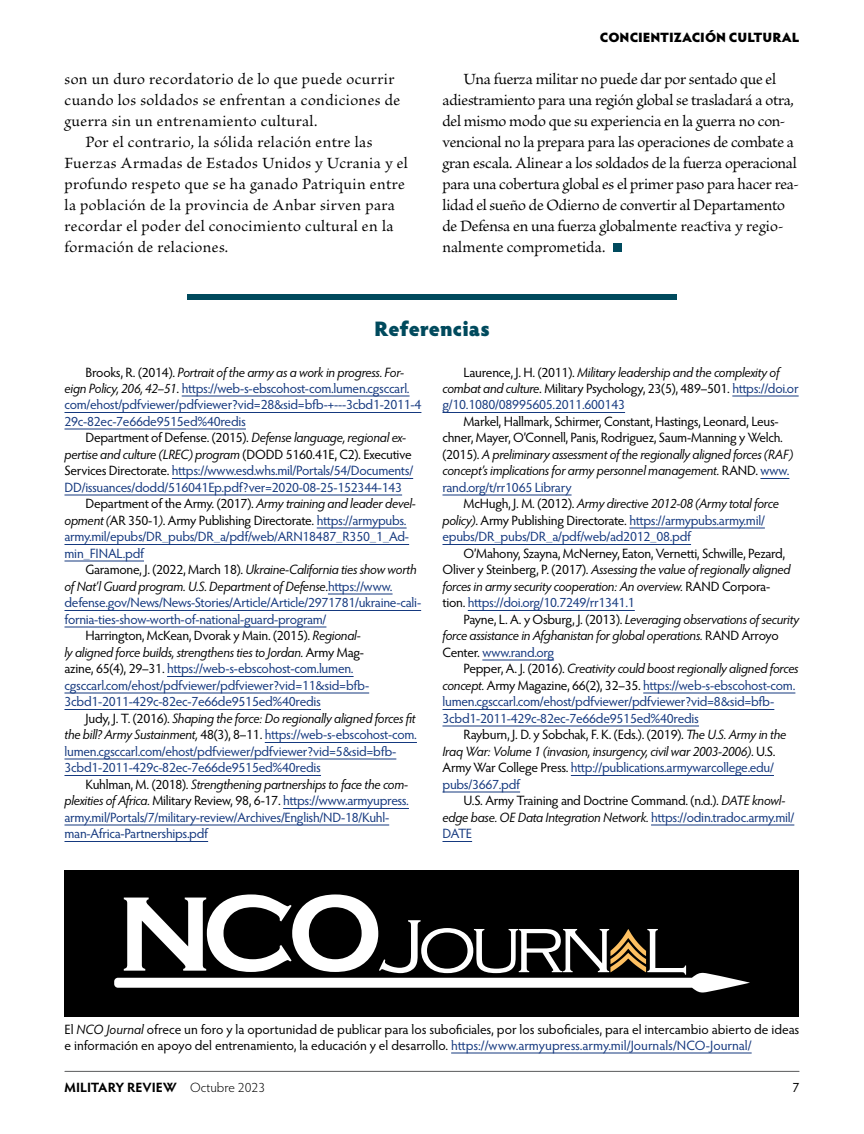
<style>
.page{position:relative;width:864px;height:1134px;background:#fff}
.page>*{position:absolute;margin:0;border:0;box-sizing:border-box;transform-origin:0 0}
.endnote-header{font:900 21px "Hypatia Sans Pro";color:#004a5d}
.body{font:16.5px/21px "Brioso Pro";color:#000}
.body-2{font:16.5px/21px "Brioso Pro";letter-spacing:.025em;color:#000}
.endnote{font:13.5px/16.5px "Hypatia Sans Pro";letter-spacing:-.02em;color:#15397f}
.endnote-2{font:13.5px/16.5px "Hypatia Sans Pro";letter-spacing:-.02em;color:#000}
.endnote-3{font:italic 13.5px/16.5px "Hypatia Sans Pro";letter-spacing:-.02em;color:#000}
.cutline{font:13.5px/16.5px "Hypatia Sans Pro";color:#000}
.t1{font:700 13.5px "Hypatia Sans Pro";letter-spacing:-.005em;color:#000}
.t2{font:900 13.5px "Hypatia Sans Pro";color:#000}
.s1{color:#000}
.s2{font-style:italic;color:#000}
.s3{font-style:italic}
.s4{color:#15397f}
.s5{font-style:normal}
.s6{font-style:normal;color:#15397f}
.s7{font-weight:300}
</style>
<div class="page">
<hr style="left:65px;top:1071px;width:734px;height:1px;background:#58595b">
<div style="left:614px;top:244px;width:8px;height:8px;background:#004a5d"></div>
<div style="left:187px;top:294px;width:490px;height:6px;background:#004a5d"></div>
<hr style="left:182px;top:396px;width:228px;height:1px;background:#15397f">
<hr style="left:64px;top:412px;width:357px;height:1px;background:#15397f">
<hr style="left:64px;top:429px;width:182px;height:1px;background:#15397f">
<hr style="left:172px;top:478px;width:241px;height:1px;background:#15397f">
<hr style="left:64px;top:495px;width:338px;height:1px;background:#15397f">
<hr style="left:317px;top:528px;width:90px;height:1px;background:#15397f">
<hr style="left:64px;top:544px;width:345px;height:1px;background:#15397f">
<hr style="left:64px;top:561px;width:80px;height:1px;background:#15397f">
<hr style="left:328px;top:594px;width:65px;height:1px;background:#15397f">
<hr style="left:64px;top:610px;width:357px;height:1px;background:#15397f">
<hr style="left:64px;top:627px;width:262px;height:1px;background:#15397f">
<hr style="left:167px;top:676px;width:187px;height:1px;background:#15397f">
<hr style="left:64px;top:693px;width:305px;height:1px;background:#15397f">
<hr style="left:64px;top:709px;width:257px;height:1px;background:#15397f">
<hr style="left:265px;top:742px;width:152px;height:1px;background:#15397f">
<hr style="left:64px;top:759px;width:332px;height:1px;background:#15397f">
<hr style="left:64px;top:775px;width:257px;height:1px;background:#15397f">
<hr style="left:283px;top:808px;width:126px;height:1px;background:#15397f">
<hr style="left:64px;top:825px;width:325px;height:1px;background:#15397f">
<hr style="left:64px;top:841px;width:144px;height:1px;background:#15397f">
<hr style="left:732px;top:396px;width:67px;height:1px;background:#15397f">
<hr style="left:442px;top:412px;width:183px;height:1px;background:#15397f">
<svg style="left:760px;top:478px;width:29px;height:1px"></svg>
<hr style="left:442px;top:495px;width:130px;height:1px;background:#15397f">
<hr style="left:629px;top:528px;width:136px;height:1px;background:#15397f">
<hr style="left:442px;top:544px;width:249px;height:1px;background:#15397f">
<hr style="left:468px;top:610px;width:167px;height:1px;background:#15397f">
<hr style="left:482px;top:660px;width:72px;height:1px;background:#15397f">
<hr style="left:643px;top:693px;width:152px;height:1px;background:#15397f">
<hr style="left:442px;top:709px;width:332px;height:1px;background:#15397f">
<hr style="left:442px;top:726px;width:257px;height:1px;background:#15397f">
<hr style="left:571px;top:775px;width:203px;height:1px;background:#15397f">
<hr style="left:442px;top:792px;width:78px;height:1px;background:#15397f">
<hr style="left:651px;top:825px;width:143px;height:1px;background:#15397f">
<hr style="left:442px;top:841px;width:30px;height:1px;background:#15397f">
<div style="left:64px;top:870px;width:736px;height:147px;background:#000"></div>
<svg style="left:114px;top:894px;width:636px;height:99px"></svg>
<hr style="left:451px;top:1053px;width:301px;height:1px;background:#15397f">
<p class="body-2" style="left:64px;top:69px;width:337px">son un duro recordatorio de lo que puede ocurrir cuando los soldados se enfrentan a condiciones de guerra sin un entrenamiento cultural.</p>
<p class="body-2" style="left:64px;top:132px;width:345px;text-indent:21px">Por el contrario, la sólida relación entre las Fuerzas Armadas de Estados Unidos y Ucrania y el profundo respeto que se ha ganado Patriquin entre la población de la provincia de Anbar sirven para recordar el poder del conocimiento cultural en la formación de relaciones.</p>
<p class="t2" style="left:600px;top:27px;width:201px">CONCIENTIZACIÓN CULTURAL</p>
<p class="body" style="left:442px;top:69px;width:358px;text-indent:21px">Una fuerza militar no puede dar por sentado que el adiestramiento para una región global se trasladará a otra, del mismo modo que su experiencia en la guerra no con&shy;vencional no la prepara para las operaciones de combate a gran escala. Alinear a los soldados de la fuerza operacional para una cobertura global es el primer paso para hacer rea&shy;lidad el sueño de Odierno de convertir al Departamento de Defensa en una fuerza globalmente reactiva y regio&shy;nalmente comprometida.</p>
<h3 class="endnote-header" style="left:374px;top:313px;width:117px">Referencias</h3>
<p class="endnote" style="left:64px;top:363px;width:358px;text-indent:21px"><span class="s1">Brooks, R. (2014).</span> <span class="s2">Portrait of the army as a work in progress. For&shy;eign Policy, 206, 42–51</span><span class="s1">.</span> https://web-s-ebscohost-com.lumen.cgsccarl. com/ehost/pdfviewer/pdfviewer?vid=28&amp;sid=bfb-+---3cbd1-2011-4<br>29c-82ec-7e66de9515ed%40redis</p>
<p class="endnote" style="left:65px;top:429px;width:350px;text-indent:21px"><span class="s1">Department of Defense. (2015).</span> <span class="s2">Defense language, regional ex&shy;pertise and culture (LREC) program</span> <span class="s1">(DODD 5160.41E, C2). Executive Services Directorate.</span> https://www.esd.whs.mil/Portals/54/Documents/ DD/issuances/dodd/516041Ep.pdf?ver=2020-08-25-152344-143</p>
<p class="endnote" style="left:65px;top:495px;width:353px;text-indent:21px"><span class="s1">Department of the Army. (2017).</span> <span class="s2">Army training and leader devel&shy;opment (</span><span class="s1">AR 350-1</span><span class="s2">)</span><span class="s1">. Army Publishing Directorate.</span> https://armypubs. army.mil/epubs/DR_pubs/DR_a/pdf/web/ARN18487_R350_1_Ad&shy;min_FINAL.pdf</p>
<p class="endnote" style="left:65px;top:561px;width:358px;text-indent:21px"><span class="s1">Garamone, J. (2022, March 18).</span> <span class="s2">Ukraine-California ties show worth of Nat’l Guard program. U.S. Department of Defense.</span>https://www. defense.gov/News/News-Stories/Article/Article/2971781/ukraine-cali&shy;fornia-ties-show-worth-of-national-guard-program/</p>
<p class="endnote" style="left:65px;top:627px;width:306px;text-indent:21px"><span class="s1">Harrington, McKean, Dvorak y Main. (2015).</span> <span class="s2">Regional&shy;ly aligned force builds, strengthens ties to Jordan.</span> <span class="s1">Army Mag&shy;azine, 65(4), 29–31.</span> https://web-s-ebscohost-com.lumen. cgsccarl.com/ehost/pdfviewer/pdfviewer?vid=11&amp;sid=bfb-3cbd1-2011-429c-82ec-7e66de9515ed%40redis</p>
<p class="endnote" style="left:65px;top:710px;width:354px;text-indent:21px"><span class="s1">Judy, J. T. (2016).</span> <span class="s2">Shaping the force: Do regionally aligned forces fit the bill? Army Sustainment,</span> <span class="s1">48(3), 8–11.</span> https://web-s-ebscohost-com. lumen.cgsccarl.com/ehost/pdfviewer/pdfviewer?vid=5&amp;sid=bfb-3cbd1-2011-429c-82ec-7e66de9515ed%40redis</p>
<p class="endnote" style="left:65px;top:776px;width:346px;text-indent:21px"><span class="s1">Kuhlman, M. (2018).</span> <span class="s2">Strengthening partnerships to face the com&shy;plexities of Africa.</span> <span class="s1">Military Review, 98, 6-17.</span> https://www.armyupress. army.mil/Portals/7/military-review/Archives/English/ND-18/Kuhl&shy;man-Africa-Partnerships.pdf</p>
<p class="endnote-2" style="left:442px;top:363px;width:358px;text-indent:21px">Laurence, J. H. (2011). <span class="s3">Military leadership and the complexity of combat and culture</span>. Military Psychology, 23(5), 489–501. <span class="s4">https://doi.or g/10.1080/08995605.2011.600143</span></p>
<p class="endnote-2" style="left:443px;top:413px;width:352px;text-indent:21px">Markel, Hallmark, Schirmer, Constant, Hastings, Leonard, Leus&shy;chner, Mayer, O’Connell, Panis, Rodriguez, Saum-Manning y Welch. (2015). <span class="s3">A preliminary assessment of the regionally aligned forces (RAF) concept’s implications for army personnel management.</span> RAND. <span class="s4">www. rand.org/t/rr1065 Library</span></p>
<p class="endnote" style="left:443px;top:495px;width:338px;text-indent:21px"><span class="s1">McHugh, J. M. (2012).</span> <span class="s2">Army directive 2012-08 (Army total force policy)</span><span class="s1">. Army Publishing Directorate.</span> https://armypubs.army.mil/ epubs/DR_pubs/DR_a/pdf/web/ad2012_08.pdf</p>
<p class="endnote-2" style="left:443px;top:545px;width:350px;text-indent:21px">O’Mahony, Szayna, McNerney, Eaton, Vernetti, Schwille, Pezard, Oliver y Steinberg, P. (2017). <span class="s3">Assessing the value of regionally aligned forces in army security cooperation: An overview.</span> RAND Corpora&shy;tion. <span class="s4">https://doi.org/10.7249/rr1341.1</span></p>
<p class="endnote-3" style="left:443px;top:611px;width:358px;text-indent:21px"><span class="s5">Payne, L. A. y Osburg, J. (2013).</span> Leveraging observations of security force assistance in Afghanistan for global operations. <span class="s5">RAND Arroyo<br>Center.</span> <span class="s6">www.rand.org</span></p>
<p class="endnote" style="left:443px;top:660px;width:358px;text-indent:21px"><span class="s1">Pepper, A. J. (2016).</span> <span class="s2">Creativity could boost regionally aligned forces concept.</span> <span class="s1">Army Magazine, 66(2), 32–35.</span> https://web-s-ebscohost-com. lumen.cgsccarl.com/ehost/pdfviewer/pdfviewer?vid=8&amp;sid=bfb-3cbd1-2011-429c-82ec-7e66de9515ed%40redis</p>
<p class="endnote-3" style="left:443px;top:726px;width:345px;text-indent:21px"><span class="s5">Rayburn, J. D. y Sobchak, F. K. (Eds.). (2019).</span> The U.S. Army in the Iraq War: Volume 1 (invasion, insurgency, civil war 2003-2006)<span class="s5">. U.S.<br>Army War College Press.</span> <span class="s6">http://publications.armywarcollege.edu/ pubs/3667.pdf</span></p>
<p class="endnote-3" style="left:443px;top:792px;width:353px;text-indent:21px"><span class="s5">U.S. Army Training and Doctrine Command. (n.d.).</span> DATE knowl&shy;edge base. OE Data Integration Network. <span class="s6">https://odin.tradoc.army.mil/<br>DATE</span></p>
<p class="cutline" style="left:64px;top:1020px;width:736px">El <span class="s3">NCO Journal</span> ofrece un foro y la oportunidad de publicar para los suboficiales, por los suboficiales, para el intercambio abierto de ideas e información en apoyo del entrenamiento, la educación y el desarrollo. <span class="s4">https://www.armyupress.army.mil/Journals/NCO-Journal/</span></p>
<p class="t1" style="left:64px;top:1078px;width:202px">MILITARY REVIEW <span class="s7">Octubre 2023</span></p>
<p class="endnote-2" style="left:793px;top:1079px;width:8px">7</p>
</div>
